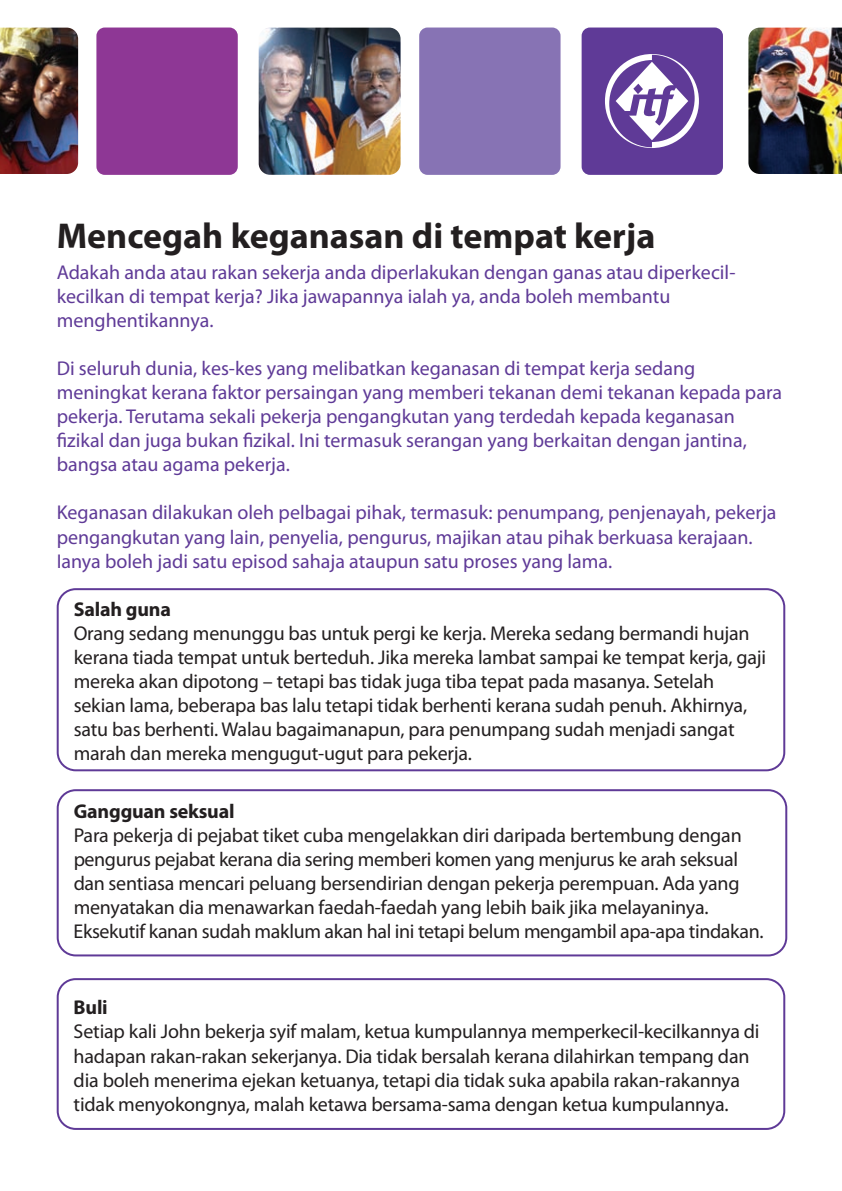
<style>
.page{position:relative;width:842px;height:1191px;background:#fff}
.page>*{position:absolute;margin:0;border:0;box-sizing:border-box;transform-origin:0 0}
.t1{font:700 36px "Myriad Pro";color:#231f20}
.t2{font:20px/24px "Myriad Pro";letter-spacing:-.01em;color:#231f20}
.t3{font:20px/24px "Myriad Pro";color:#5f3a97}
.t4{font:700 20px "Myriad Pro";letter-spacing:-.01em;color:#231f20}
</style>
<div class="page">
<div style="left:96px;top:27px;width:143px;height:149px;background:#8e3795;border-radius:9px"></div>
<div style="left:95px;top:26px;width:144px;height:150px;border:2px solid #fff;border-radius:9px"></div>
<div style="left:418px;top:27px;width:143px;height:149px;background:#8773b4;border-radius:9px"></div>
<div style="left:418px;top:26px;width:144px;height:150px;border:2px solid #fff;border-radius:9px"></div>
<div style="left:581px;top:27px;width:143px;height:149px;background:#5f3a97;border-radius:9px"></div>
<div style="left:580px;top:26px;width:144px;height:150px;border:2px solid #fff;border-radius:9px"></div>
<img style="left:259px;top:28px;width:142px;height:147px;border-radius:11px">
<img style="left:0;top:28px;width:78px;height:146px">
<img style="left:748px;top:28px;width:94px;height:146px">
<svg style="left:605px;top:54px;width:94px;height:94px"></svg>
<svg style="left:57px;top:588px;width:728px;height:183px"></svg>
<svg style="left:57px;top:789px;width:730px;height:167px"></svg>
<svg style="left:57px;top:978px;width:728px;height:152px"></svg>
<h1 class="t1" style="left:57px;top:223px;width:600px">Mencegah keganasan di tempat kerja</h1>
<p class="t3" style="left:57px;top:262px;width:680px">Adakah anda atau rakan sekerja anda diperlakukan dengan ganas atau diperkecil&shy;kecilkan di tempat kerja? Jika jawapannya ialah ya, anda boleh membantu menghentikannya.</p>
<p class="t3" style="left:57px;top:358px;width:727px">Di seluruh dunia, kes-kes yang melibatkan keganasan di tempat kerja sedang meningkat kerana faktor persaingan yang memberi tekanan demi tekanan kepada para pekerja. Terutama sekali pekerja pengangkutan yang terdedah kepada keganasan fizikal dan juga bukan fizikal. Ini termasuk serangan yang berkaitan dengan jantina, bangsa atau agama pekerja.</p>
<p class="t3" style="left:57px;top:502px;width:721px">Keganasan dilakukan oleh pelbagai pihak, termasuk: penumpang, penjenayah, pekerja pengangkutan yang lain, penyelia, pengurus, majikan atau pihak berkuasa kerajaan.<br>Ianya boleh jadi satu episod sahaja ataupun satu proses yang lama.</p>
<p class="t4" style="left:74px;top:601px;width:99px">Salah guna</p>
<p class="t2" style="left:74px;top:622px;width:694px">Orang sedang menunggu bas untuk pergi ke kerja. Mereka sedang bermandi hujan kerana tiada tempat untuk berteduh. Jika mereka lambat sampai ke tempat kerja, gaji mereka akan dipotong – tetapi bas tidak juga tiba tepat pada masanya. Setelah sekian lama, beberapa bas lalu tetapi tidak berhenti kerana sudah penuh. Akhirnya, satu bas berhenti. Walau bagaimanapun, para penumpang sudah menjadi sangat marah dan mereka mengugut-ugut para pekerja.</p>
<p class="t4" style="left:74px;top:803px;width:162px">Gangguan seksual</p>
<p class="t2" style="left:74px;top:824px;width:691px">Para pekerja di pejabat tiket cuba mengelakkan diri daripada bertembung dengan pengurus pejabat kerana dia sering memberi komen yang menjurus ke arah seksual dan sentiasa mencari peluang bersendirian dengan pekerja perempuan. Ada yang menyatakan dia menawarkan faedah-faedah yang lebih baik jika melayaninya.<br>Eksekutif kanan sudah maklum akan hal ini tetapi belum mengambil apa-apa tindakan.</p>
<p class="t4" style="left:74px;top:1000px;width:36px">Buli</p>
<p class="t2" style="left:74px;top:1021px;width:687px">Setiap kali John bekerja syif malam, ketua kumpulannya memperkecil-kecilkannya di hadapan rakan-rakan sekerjanya. Dia tidak bersalah kerana dilahirkan tempang dan dia boleh menerima ejekan ketuanya, tetapi dia tidak suka apabila rakan-rakannya tidak menyokongnya, malah ketawa bersama-sama dengan ketua kumpulannya.</p>
</div>
